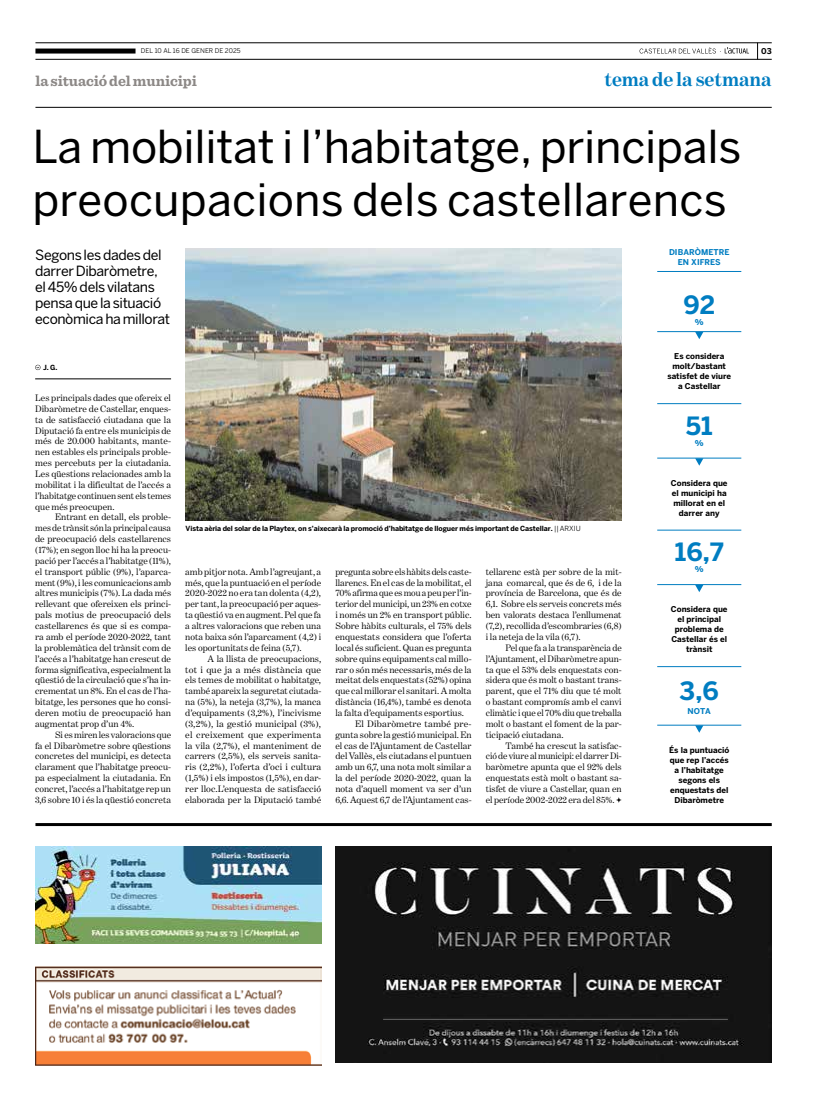
<style>
.page{position:relative;width:820px;height:1106px;background:#fff}
.page>*{position:absolute;margin:0;border:0;box-sizing:border-box;transform-origin:0 0}
.t1{font:45px/53px "Benton Sans";letter-spacing:.005em;color:#000}
.t2{font:700 25px "Benton Sans";color:#007dc1}
.t3{font:700 20px "Benton Modern One";letter-spacing:-.005em;color:#007dc1}
.t4{font:700 15px "Sentinel";letter-spacing:-.005em;color:#8c8886}
.t5{font:14px/16px "Benton Sans";letter-spacing:-.025em;color:#000}
.t6{font:9.5px/10.9px "Benton Modern One";letter-spacing:.005em;color:#000;text-align:justify}
.t7{font:700 8px/10px "Benton Sans";color:#000;text-align:center}
.t8{font:700 8px/9.6px "Benton Sans";letter-spacing:.005em;color:#007dc1;text-align:center}
.t9{font:700 7px "Benton Sans";letter-spacing:-.01em;color:#000}
.t10{font:6.5px "Benton Sans";letter-spacing:.005em;color:#000}
.s1{font-weight:400}
</style>
<div class="page">
<svg style="left:757px;top:44px;width:1px;height:15px"></svg>
<svg style="left:639px;top:47px;width:109px;height:7px"></svg>
<hr style="left:35px;top:107px;width:736px;height:1px;background:#000">
<hr style="left:35px;top:43px;width:736px;height:1px;background:#000">
<hr style="left:35px;top:59px;width:736px;height:1px;background:#000">
<div style="left:35px;top:49px;width:100px;height:5px;background:#000"></div>
<hr style="left:35px;top:823px;width:736px;height:3px;background:#000">
<svg style="left:35px;top:365px;width:5px;height:5px"></svg>
<hr style="left:35px;top:378px;width:136px;height:1px;background:#000">
<img style="left:185px;top:249px;width:436px;height:271px">
<svg style="left:616px;top:797px;width:5px;height:5px"></svg>
<hr style="left:657px;top:271px;width:84px;height:1px;background:#007dc1">
<hr style="left:657px;top:331px;width:84px;height:1px;background:#007dc1">
<svg style="left:694px;top:332px;width:9px;height:7px"></svg>
<hr style="left:657px;top:403px;width:84px;height:1px;background:#007dc1">
<hr style="left:657px;top:458px;width:84px;height:1px;background:#007dc1">
<svg style="left:694px;top:458px;width:9px;height:7px"></svg>
<hr style="left:657px;top:530px;width:84px;height:1px;background:#007dc1">
<hr style="left:657px;top:584px;width:84px;height:1px;background:#007dc1">
<svg style="left:694px;top:585px;width:9px;height:7px"></svg>
<hr style="left:657px;top:666px;width:84px;height:1px;background:#007dc1">
<hr style="left:657px;top:724px;width:84px;height:1px;background:#007dc1">
<svg style="left:694px;top:725px;width:9px;height:7px"></svg>
<img style="left:35px;top:966px;width:286px;height:99px">
<img style="left:335px;top:846px;width:436px;height:216px">
<img style="left:35px;top:846px;width:286px;height:98px">
<p class="t10" style="left:141px;top:47px;width:101px">DEL 10 AL 16 DE GENER DE 2025</p>
<p class="t7" style="left:760px;top:46px;width:12px">03</p>
<h3 class="t4" style="left:35px;top:69px;width:163px">la situació del municipi</h3>
<h3 class="t3" style="left:604px;top:68px;width:169px">tema de la setmana</h3>
<h1 class="t1" style="left:32px;top:120px;width:710px">La mobilitat i l’habitatge, principals preocupacions dels castellarencs</h1>
<h3 class="t5" style="left:35px;top:247px;width:136px">Segons les dades del darrer Dibaròmetre, el 45% dels vilatans pensa que la situació econòmica ha millorat</h3>
<p class="t9" style="left:43px;top:363px;width:16px">J. G.</p>
<p class="t6" style="left:35px;top:392px;width:137px">Les principals dades que ofereix el Dibaròmetre de Castellar, enques&shy;ta de satisfacció ciutadana que la Diputació fa entre els municipis de més de 20.000 habitants, mante&shy;nen estables els principals proble&shy;mes percebuts per la ciutadania.<br>Les qüestions relacionades amb la mobilitat i la dificultat de l’accés a l’habitatge continuen sent els temes que més preocupen.</p>
<p class="t6" style="left:35px;top:512px;width:137px;text-indent:20px">Entrant en detall, els proble&shy;mes de trànsit són la principal causa de preocupació dels castellarencs (17%); en segon lloc hi ha la preocu&shy;pació per l’accés a l’habitatge (11%), el transport públic (9%), l’aparca&shy;ment (9%), i les comunicacions amb altres municipis (7%). La dada més rellevant que ofereixen els princi&shy;pals motius de preocupació dels castellarencs és que si es compa&shy;ra amb el període 2020-2022, tant la problemàtica del trànsit com de l’accés a l’habitatge han crescut de forma significativa, especialment la qüestió de la circulació que s’ha in&shy;crementat un 8%. En el cas de l’ha&shy;bitatge, les persones que ho consi&shy;deren motiu de preocupació han augmentat prop d’un 4%.</p>
<p class="t6" style="left:35px;top:729px;width:137px;text-indent:20px">Si es miren les valoracions que fa el Dibaròmetre sobre qüestions concretes del municipi, es detecta clarament que l’habitatge preocu&shy;pa especialment la ciutadania. En concret, l’accés a l’habitatge rep un 3,6 sobre 10 i és la qüestió concreta</p>
<p class="t9" style="left:185px;top:524px;width:396px">Vista aèria del solar de la Playtex, on s’aixecarà la promoció d’habitatge de lloguer més important de Castellar. <span class="s1">|| ARXIU</span></p>
<p class="t6" style="left:185px;top:566px;width:137px">amb pitjor nota. Amb l’agreujant, a més, que la puntuació en el període 2020-2022 no era tan dolenta (4,2), per tant, la preocupació per aques&shy;ta qüestió va en augment. Pel que fa a altres valoracions que reben una nota baixa són l’aparcament (4,2) i les oportunitats de feina (5,7).</p>
<p class="t6" style="left:185px;top:653px;width:137px;text-indent:22px">A la llista de preocupacions, tot i que ja a més distància que els temes de mobilitat o habitatge, també apareix la seguretat ciutada&shy;na (5%), la neteja (3,7%), la manca d’equipaments (3,2%), l’incivisme (3,2%), la gestió municipal (3%), el creixement que experimenta la vila (2,7%), el manteniment de carrers (2,5%), els serveis sanita&shy;ris (2,2%), l’oferta d’oci i cultura (1,5%) i els impostos (1,5%), en dar&shy;rer lloc.L’enquesta de satisfacció elaborada per la Diputació també</p>
<p class="t6" style="left:335px;top:566px;width:138px">pregunta sobre els hàbits dels caste-</p>
<p class="t6" style="left:335px;top:577px;width:138px">llarencs. En el cas de la mobilitat, el</p>
<p class="t6" style="left:335px;top:588px;width:138px">70% afirma que es mou a peu per l’in-</p>
<p class="t6" style="left:335px;top:598px;width:138px">terior del municipi, un 23% en cotxe</p>
<p class="t6" style="left:335px;top:609px;width:138px">i només un 2% en transport públic.</p>
<p class="t6" style="left:335px;top:620px;width:138px">Sobre hàbits culturals, el 75% dels</p>
<p class="t6" style="left:335px;top:631px;width:138px">enquestats considera que l’oferta</p>
<p class="t6" style="left:335px;top:642px;width:138px">local és suficient. Quan es pregunta</p>
<p class="t6" style="left:335px;top:653px;width:138px">sobre quins equipaments cal millo-</p>
<p class="t6" style="left:335px;top:663px;width:138px">rar o són més necessaris, més de la</p>
<p class="t6" style="left:335px;top:674px;width:137px">meitat dels enquestats (52%) opina</p>
<p class="t6" style="left:335px;top:685px;width:138px">que cal millorar el sanitari. A molta</p>
<p class="t6" style="left:335px;top:696px;width:138px">distància (16,4%), també es denota</p>
<p class="t6" style="left:335px;top:707px;width:130px">la falta d’equipaments esportius.</p>
<p class="t6" style="left:355px;top:718px;width:118px">El Dibaròmetre també pre-</p>
<p class="t6" style="left:335px;top:729px;width:138px">gunta sobre la gestió municipal. En</p>
<p class="t6" style="left:335px;top:739px;width:138px">el cas de l’Ajuntament de Castellar</p>
<p class="t6" style="left:335px;top:750px;width:138px">del Vallès, els ciutadans el puntuen</p>
<p class="t6" style="left:335px;top:761px;width:138px">amb un 6,7, una nota molt similar a</p>
<p class="t6" style="left:335px;top:772px;width:137px">la del període 2020-2022, quan la</p>
<p class="t6" style="left:335px;top:783px;width:138px">nota d’aquell moment va ser d’un</p>
<p class="t6" style="left:335px;top:794px;width:138px">6,6. Aquest 6,7 de l’Ajuntament cas-</p>
<p class="t6" style="left:485px;top:566px;width:137px">tellarenc està per sobre de la mit&shy;jana comarcal, que és de 6, i de la província de Barcelona, que és de 6,1. Sobre els serveis concrets més ben valorats destaca l’enllumenat (7,2), recollida d’escombraries (6,8) i la neteja de la vila (6,7).</p>
<p class="t6" style="left:485px;top:642px;width:137px;text-indent:20px">Pel que fa a la transparència de l’Ajuntament, el Dibaròmetre apun&shy;ta que el 53% dels enquestats con&shy;sidera que és molt o bastant trans&shy;parent, que el 71% diu que té molt o bastant compromís amb el canvi climàtic i que el 70% diu que treballa molt o bastant el foment de la par&shy;ticipació ciutadana.</p>
<p class="t6" style="left:485px;top:739px;width:137px;text-indent:20px">També ha crescut la satisfac&shy;ció de viure al municipi: el darrer Di&shy;baròmetre apunta que el 92% dels enquestats està molt o bastant sa&shy;tisfet de viure a Castellar, quan en el període 2002-2022 era del 85%.</p>
<p class="t8" style="left:668px;top:247px;width:62px">DIBARÒMETRE<br>EN XIFRES</p>
<h2 class="t2" style="left:683px;top:290px;width:33px">92</h2>
<p class="t8" style="left:694px;top:317px;width:10px">%</p>
<p class="t7" style="left:667px;top:351px;width:65px">Es considera molt/bastant satisfet de viure a Castellar</p>
<h2 class="t2" style="left:685px;top:411px;width:28px">51</h2>
<p class="t8" style="left:694px;top:438px;width:10px">%</p>
<p class="t7" style="left:670px;top:477px;width:58px">Considera que el municipi ha millorat en el darrer any</p>
<h2 class="t2" style="left:674px;top:537px;width:50px">16,7</h2>
<p class="t8" style="left:694px;top:564px;width:10px">%</p>
<p class="t7" style="left:670px;top:604px;width:58px">Considera que el principal problema de<br>Castellar és el trànsit</p>
<h2 class="t2" style="left:679px;top:676px;width:41px">3,6</h2>
<p class="t8" style="left:687px;top:706px;width:25px">NOTA</p>
<p class="t7" style="left:669px;top:744px;width:62px">És la puntuació que rep l’accés a l’habitatge segons els enquestats del<br>Dibaròmetre</p>
</div>
